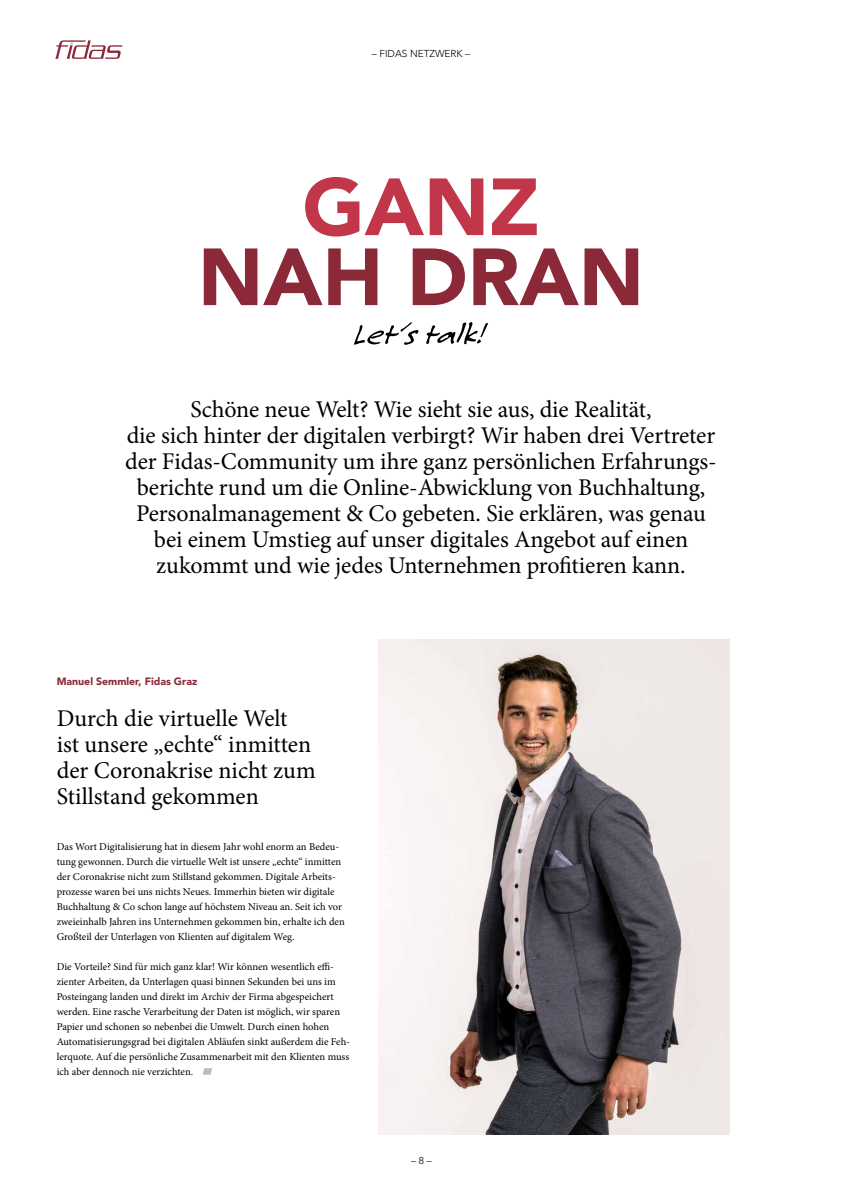
<style>
.page{position:relative;width:842px;height:1191px;background:#fff}
.page>*{position:absolute;margin:0;border:0;box-sizing:border-box;transform-origin:0 0}
.t1{font:900 80px "Avenir";color:#8b2939}
.t2{font:900 80px "Avenir";color:#c13749}
.t3{font:24px/26px "Minion Pro";letter-spacing:-.005em;color:#000;text-align:center}
.t4{font:10.5px/15px "Minion Pro";color:#000}
.t5{font:900 10.5px "Avenir";color:#8b2939}
.t6{font:300 10px "Avenir";color:#000}
</style>
<div class="page">
<svg style="left:203px;top:1068px;width:9px;height:6px"></svg>
<svg style="left:354px;top:322px;width:134px;height:23px"></svg>
<svg style="left:55px;top:40px;width:67px;height:19px"></svg>
<img style="left:379px;top:639px;width:350px;height:495px">
<p class="t6" style="left:372px;top:48px;width:100px">– FIDAS NETZWERK –</p>
<h1 class="t2" style="left:302px;top:159px;width:239px">GANZ</h1>
<h1 class="t1" style="left:198px;top:229px;width:447px">NAH DRAN</h1>
<p class="t3" style="left:125px;top:396px;width:593px">Schöne neue Welt? Wie sieht sie aus, die Realität,<br>die sich hinter der digitalen verbirgt? Wir haben drei Vertreter der Fidas-Community um ihre ganz persönlichen Erfahrungs&shy;berichte rund um die Online-Abwicklung von Buchhaltung, Personalmanagement &amp; Co gebeten. Sie erklären, was genau bei einem Umstieg auf unser digitales Angebot auf einen zukommt und wie jedes Unternehmen profitieren kann.</p>
<p class="t5" style="left:57px;top:675px;width:142px">Manuel Semmler, Fidas Graz</p>
<h2 class="t3" style="left:57px;top:706px;width:260px;text-align:left">Durch die virtuelle Welt ist unsere „echte“ inmitten der Coronakrise nicht zum<br>Stillstand gekommen</h2>
<p class="t4" style="left:57px;top:838px;width:290px">Das Wort Digitalisierung hat in diesem Jahr wohl enorm an Bedeu&shy;tung gewonnen. Durch die virtuelle Welt ist unsere „echte“ inmitten der Coronakrise nicht zum Stillstand gekommen. Digitale Arbeits&shy;prozesse waren bei uns nichts Neues. Immerhin bieten wir digitale Buchhaltung &amp; Co schon lange auf höchstem Niveau an. Seit ich vor zweieinhalb Jahren ins Unternehmen gekommen bin, erhalte ich den Großteil der Unterlagen von Klienten auf digitalem Weg.</p>
<p class="t4" style="left:57px;top:958px;width:295px">Die Vorteile? Sind für mich ganz klar! Wir können wesentlich effi&shy;zienter Arbeiten, da Unterlagen quasi binnen Sekunden bei uns im Posteingang landen und direkt im Archiv der Firma abgespeichert werden. Eine rasche Verarbeitung der Daten ist möglich, wir sparen Papier und schonen so nebenbei die Umwelt. Durch einen hohen Automatisierungsgrad bei digitalen Abläufen sinkt außerdem die Feh&shy;lerquote. Auf die persönliche Zusammenarbeit mit den Klienten muss ich aber dennoch nie verzichten.</p>
<p class="t6" style="left:411px;top:1155px;width:22px">– 8 –</p>
</div>
